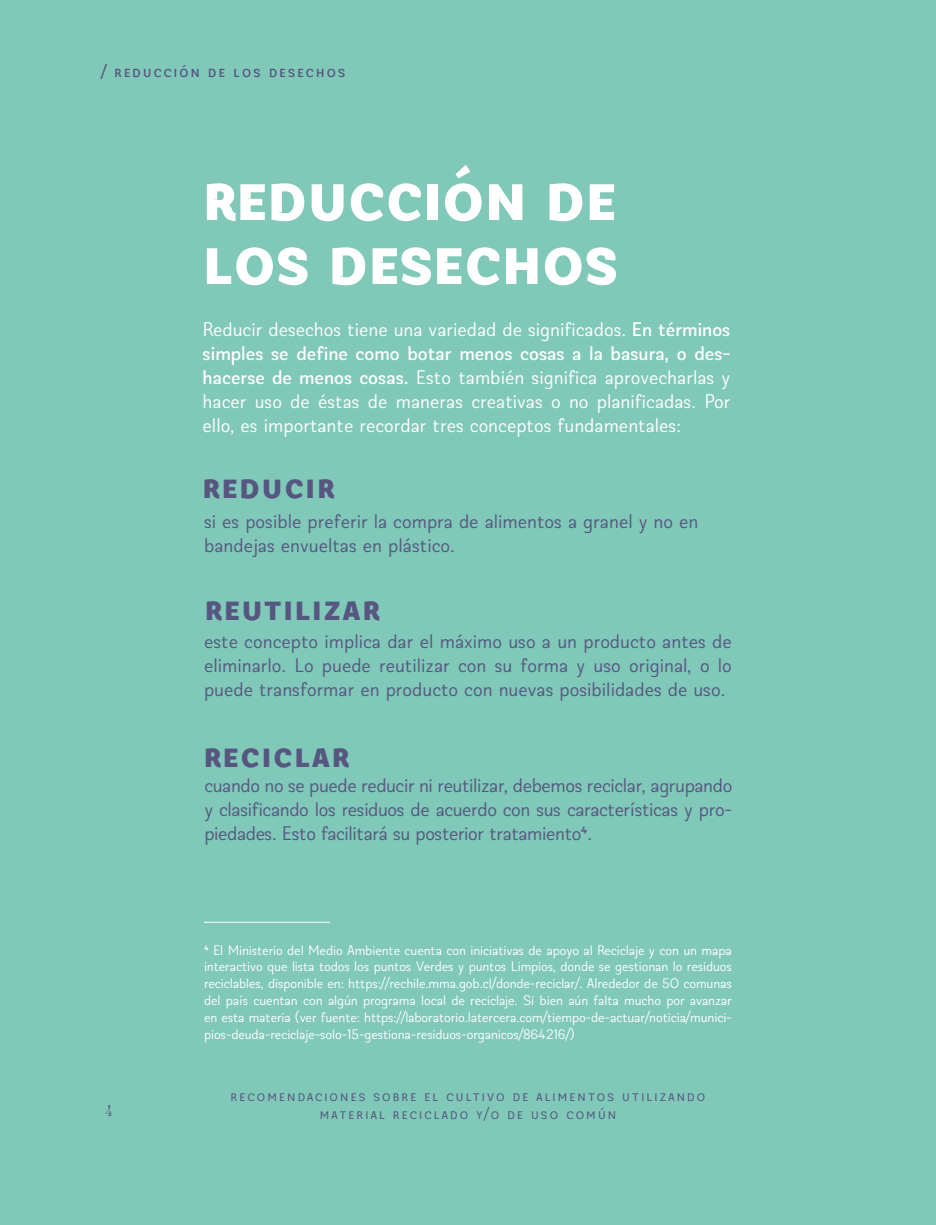
<style>
.page{position:relative;width:936px;height:1225px;background:#fff}
.page>*{position:absolute;margin:0;border:0;box-sizing:border-box;transform-origin:0 0}
.t1{font:900 70px/64px "Biblioteca Sans";color:#fff}
.t2{font:900 36px "Biblioteca Sans";letter-spacing:.05em;color:#565680}
.t3{font:20px/24px "Biblioteca Sans";color:#565680;text-align:justify}
.t4{font:20px/24px "Biblioteca Sans";color:#fff;text-align:justify}
.t5{font:600 16px "Biblioteca Sans";letter-spacing:.1em;color:#565680}
.t6{font:16px "Biblioteca";color:#565680}
.t7{font:15px "Biblioteca Sans";letter-spacing:.1em;color:#565680}
.t8{font:14px/16.8px "Biblioteca Sans";letter-spacing:-.01em;color:#fff;text-align:justify}
.s1{font-weight:600}
</style>
<div class="page">
<div style="left:0;top:0;width:935px;height:1225px;background:#80c8b8"></div>
<hr style="left:204px;top:921px;width:126px;height:1px;background:#fff">
<p class="t5" style="left:101px;top:61px;width:246px">/ REDUCCIÓN DE LOS DESECHOS</p>
<h1 class="t1" style="left:203px;top:164px;width:376px">reducciónde los desec</h1>
<h1 class="t1" style="left:501px;top:228px;width:77px">hos</h1>
<p class="t4" style="left:203px;top:317px;width:529px">Reducir desechos tiene una variedad de significados. <span class="s1">En términos simples se define como botar menos cosas a la basura, o des&shy;hacerse de menos cosas.</span> Esto también significa aprovecharlas y hacer uso de éstas de maneras creativas o no planificadas. Por ello, es importante recordar tres conceptos fundamentales:</p>
<h2 class="t2" style="left:203px;top:462px;width:133px">ReDUCIR</h2>
<h3 class="t3" style="left:204px;top:509px;width:496px">si es posible preferir la compra de alimentos a granel y no en bandejas envueltas en plástico.</h3>
<h2 class="t2" style="left:205px;top:584px;width:176px">ReUTILIZAR</h2>
<h3 class="t3" style="left:204px;top:629px;width:529px">este concepto implica dar el máximo uso a un producto antes de eliminarlo. Lo puede reutilizar con su forma y uso original, o lo puede transformar en producto con nuevas posibilidades de uso.</h3>
<h2 class="t2" style="left:204px;top:731px;width:147px">ReCICLAR</h2>
<h3 class="t3" style="left:204px;top:773px;width:529px">cuando no se puede reducir ni reutilizar, debemos reciclar, agrupando y clasificando los residuos de acuerdo con sus características y pro&shy;piedades. Esto facilitará su posterior tratamiento4.</h3>
<p class="t8" style="left:204px;top:941px;width:529px">4 El Ministerio del Medio Ambiente cuenta con iniciativas de apoyo al Reciclaje y con un mapa interactivo que lista todos los puntos Verdes y puntos Limpios, donde se gestionan lo residuos reciclables, disponible en: https://rechile.mma.gob.cl/donde-reciclar/. Alrededor de 50 comunas del país cuentan con algún programa local de reciclaje. Si bien aún falta mucho por avanzar en esta materia (ver fuente: https://laboratorio.latercera.com/tiempo-de-actuar/noticia/munici&shy;pios-deuda-reciclaje-solo-15-gestiona-residuos-organicos/864216/)</p>
<p class="t7" style="left:230px;top:1087px;width:477px">Recomendaciones sobre el cultivo de alimentos utilizando</p>
<p class="t6" style="left:105px;top:1101px;width:9px">4</p>
<p class="t7" style="left:319px;top:1105px;width:298px">material reciclado y/o de uso común</p>
</div>
